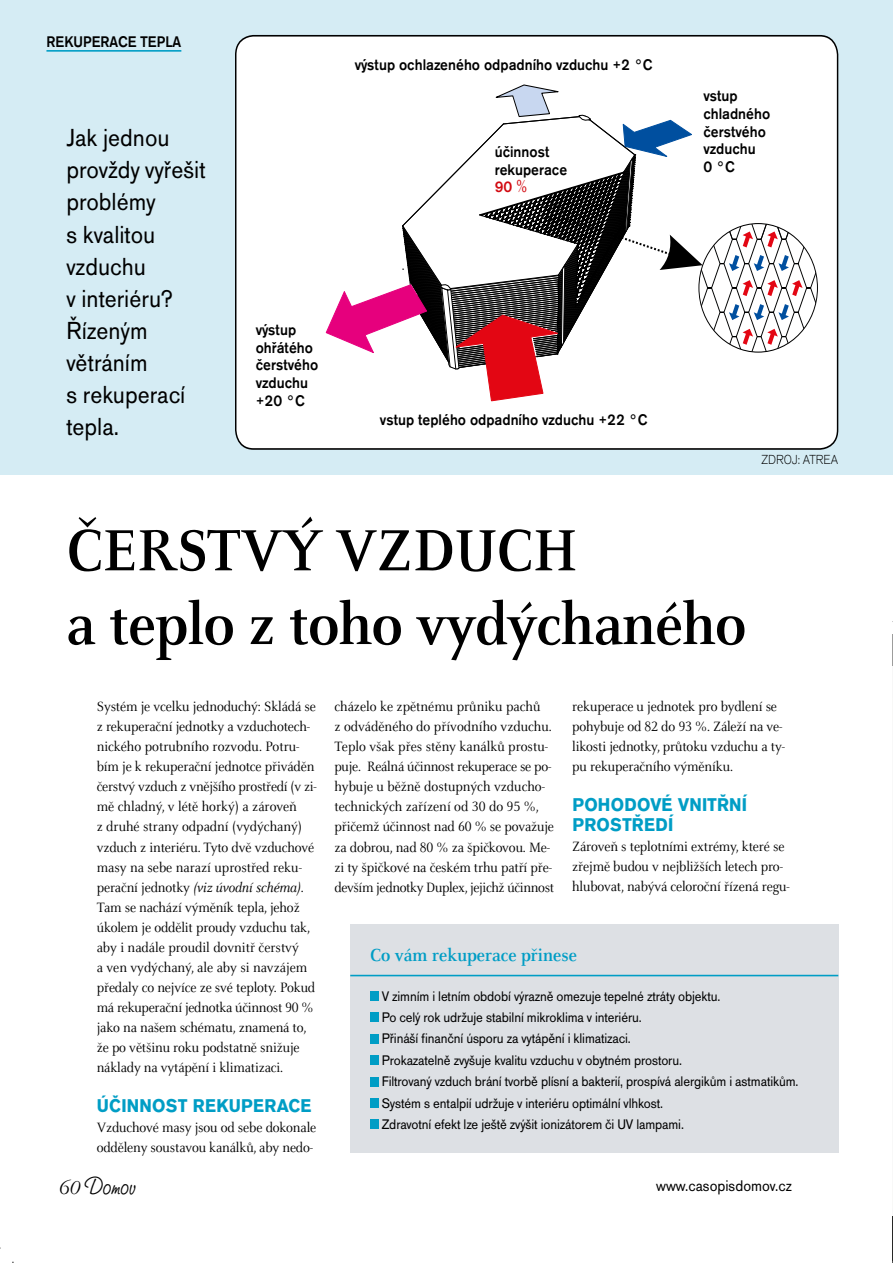
<style>
.page{position:relative;width:893px;height:1263px;background:#fff}
.page>*{position:absolute;margin:0;border:0;box-sizing:border-box;transform-origin:0 0}
.t1{font:700 64.05px/73.7px "Celeste CE";letter-spacing:-.01em;color:#000;scale:.92 1}
.t2{font:28.8px "Studio Script Itc DCE Alter";color:#000;scale:.92 1}
.t3{font:25.65px/32.1px "Accius TOT";color:#000;scale:.92 1}
.t4{font:700 19.2px/20.1px "Accius TOT";letter-spacing:.015em;color:#009dc5;scale:.92 1}
.t5{font:700 19.2px "Celeste CE";color:#009dc5;scale:.92 1}
.t6{font:500 16.05px/17.7px "Accius TOT";color:#000;scale:.92 1}
.t7{font:16.05px "Accius TOT";color:#000;scale:.92 1}
.t8{font:500 16.05px "Accius TCE";color:#000;scale:.92 1}
.t9{font:500 16.05px "Accius TOT";color:#d20a11;scale:.92 1}
.t10{font:14.85px/20.1px "Celeste Num CE";letter-spacing:-.01em;color:#000;scale:.92 1}
.t11{font:14.4px/21.3px "Accius TOT";letter-spacing:-.01em;color:#000;scale:.92 1}
.t12{font:300 13.65px "Accius TOT";color:#000;scale:.92 1}
.s1{font-style:italic}
.s2{font-family:"Garamond Itc TCE";font-weight:300;font-style:italic;font-size:19.2px}
</style>
<div class="page">
<div style="left:0;top:0;width:893px;height:474px;background:#d5ecf4"></div>
<div style="left:236px;top:36px;width:602px;height:413px;background:#fff;border-radius:18px"></div>
<div style="left:235px;top:35px;width:603px;height:415px;border:2px solid #000;border-radius:18px"></div>
<hr style="left:46px;top:50px;width:135px;height:2px;background:#009dc5">
<div style="left:350px;top:924px;width:488px;height:229px;background:#dde0e4"></div>
<div style="left:370px;top:991px;width:9px;height:10px;background:#009dc5"></div>
<div style="left:370px;top:1013px;width:9px;height:9px;background:#009dc5"></div>
<div style="left:370px;top:1034px;width:9px;height:9px;background:#009dc5"></div>
<div style="left:370px;top:1055px;width:9px;height:10px;background:#009dc5"></div>
<div style="left:370px;top:1077px;width:9px;height:9px;background:#009dc5"></div>
<div style="left:370px;top:1098px;width:9px;height:9px;background:#009dc5"></div>
<div style="left:370px;top:1120px;width:9px;height:9px;background:#009dc5"></div>
<hr style="left:350px;top:975px;width:488px;height:1px;background:#009dc5">
<svg style="left:326px;top:84px;width:492px;height:317px"></svg>
<hr style="left:892px;top:634px;width:1px;height:629px;background:#f8f8f8">
<hr style="left:892px;top:634px;width:1px;height:32px;background:#9d9d9c">
<hr style="left:892px;top:1216px;width:1px;height:47px;background:#282827">
<p class="t8" style="left:46px;top:33px;width:148px">REKUPERACE TEPLA</p>
<h3 class="t3" style="left:66px;top:122px;width:153px">Jak jednou provždy vyřešit problémy<br>s kvalitou vzduchu<br>v interiéru?<br>Řízeným větráním<br>s rekuperací tepla.</h3>
<p class="t6" style="left:355px;top:56px;width:325px">výstup ochlazeného odpadního vzduchu +2 °C</p>
<p class="t6" style="left:495px;top:143px;width:80px">účinnost rekuperace</p>
<p class="t9" style="left:495px;top:178px;width:37px">90 %</p>
<p class="t6" style="left:256px;top:321px;width:69px">výstup ohřátého čerstvého vzduchu +20 °C</p>
<p class="t6" style="left:380px;top:411px;width:292px">vstup teplého odpadního vzduchu +22 °C</p>
<p class="t6" style="left:703px;top:87px;width:74px">vstup chladného čerstvého vzduchu<br>0 °C</p>
<p class="t12" style="left:761px;top:452px;width:85px">ZDROJ: ATREA</p>
<h1 class="t1" style="left:66px;top:516px;width:740px">ČERSTVÝ VZDUCH<br>a teplo z toho vydýchaného</h1>
<p class="t10" style="left:97px;top:697px;width:241px">Systém je vcelku jednoduchý: Skládá se z rekuperační jednotky a vzduchotech&shy;nického potrubního rozvodu. Potru&shy;bím je k rekuperační jednotce přiváděn čerstvý vzduch z vnějšího prostředí (v zi&shy;mě chladný, v létě horký) a zároveň<br>z druhé strany odpadní (vydýchaný) vzduch z interiéru. Tyto dvě vzduchové masy na sebe narazí uprostřed reku&shy;perační jednotky <span class="s1">(viz úvodní schéma)</span>.<br>Tam se nachází výměník tepla, jehož úkolem je oddělit proudy vzduchu tak, aby i nadále proudil dovnitř čerstvý<br>a ven vydýchaný, ale aby si navzájem předaly co nejvíce ze své teploty. Pokud má rekuperační jednotka účinnost 90 % jako na našem schématu, znamená to, že po většinu roku podstatně snižuje náklady na vytápění i klimatizaci.</p>
<p class="t4" style="left:97px;top:1096px;width:235px">ÚČINNOST REKUPERACE</p>
<p class="t10" style="left:97px;top:1118px;width:240px">Vzduchové masy jsou od sebe dokonale odděleny soustavou kanálků, aby nedo-</p>
<p class="t10" style="left:334px;top:697px;width:240px">cházelo ke zpětnému průniku pachů<br>z odváděného do přívodního vzduchu.<br>Teplo však přes stěny kanálků prostu&shy;puje. Reálná účinnost rekuperace se po&shy;hybuje u běžně dostupných vzducho&shy;technických zařízení od 30 do 95 %, přičemž účinnost nad 60 % se považuje za dobrou, nad 80 % za špičkovou. Me&shy;zi ty špičkové na českém trhu patří pře&shy;devším jednotky Duplex, jejichž účinnost</p>
<p class="t10" style="left:572px;top:696px;width:233px">rekuperace u jednotek pro bydlení se pohybuje od 82 do 93 %. Záleží na ve&shy;likosti jednotky, průtoku vzduchu a ty&shy;pu rekuperačního výměníku.</p>
<p class="t4" style="left:572px;top:795px;width:192px">POHODOVÉ VNITŘNÍ<br>PROSTŘEDÍ</p>
<p class="t10" style="left:572px;top:837px;width:238px">Zároveň s teplotními extrémy, které se zřejmě budou v nejbližších letech pro&shy;hlubovat, nabývá celoroční řízená regu-</p>
<p class="t5" style="left:370px;top:945px;width:226px">Co vám rekuperace přinese</p>
<p class="t11" style="left:382px;top:985px;width:454px">V zimním i letním období výrazně omezuje tepelné ztráty objektu.<br>Po celý rok udržuje stabilní mikroklima v interiéru.<br>Přináší finanční úsporu za vytápění i klimatizaci.<br>Prokazatelně zvyšuje kvalitu vzduchu v obytném prostoru.<br>Filtrovaný vzduch brání tvorbě plísní a bakterií, prospívá alergikům i astmatikům.<br>Systém s entalpií udržuje v interiéru optimální vlhkost.<br>Zdravotní efekt lze ještě zvýšit ionizátorem či UV lampami.</p>
<h2 class="t2" style="left:59px;top:1170px;width:85px"><span class="s2">60</span> Domov</h2>
<p class="t7" style="left:656px;top:1176px;width:149px">www.casopisdomov.cz</p>
</div>
